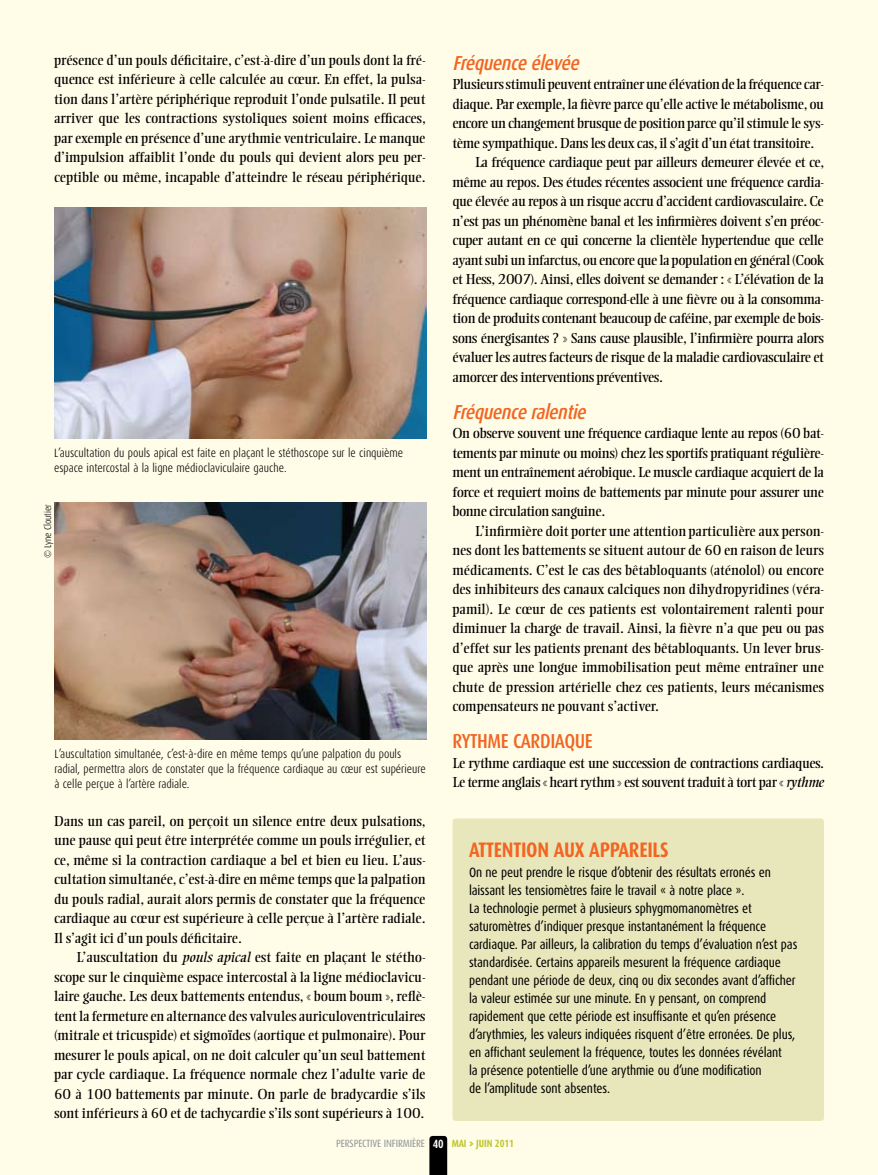
<style>
.page{position:relative;width:878px;height:1175px;background:#fff}
.page>*{position:absolute;margin:0;border:0;box-sizing:border-box;transform-origin:0 0}
.t1{font:700 21px "Dax Condensed";letter-spacing:-.01em;color:#f26522}
.t2{font:italic 500 20.25px "Dax Condensed";color:#f26522}
.t3{font:500 20.25px "Dax Condensed";letter-spacing:-.02em;color:#f26522}
.t4{font:14.25px/19.5px "Ellington";letter-spacing:-.02em;color:#000;text-align:justify}
.t5{font:13.5px/18px "Dax Condensed";letter-spacing:-.01em;color:#000}
.t6{font:300 12px/15px "Dax Condensed";color:#000}
.t7{font:10.5px "Dax Condensed";letter-spacing:-.01em;color:#939598}
.t8{font:300 9.75px "Dax Condensed";letter-spacing:-.01em;color:#000}
.s1{font-style:italic}
.s2{font-weight:700;font-size:12px;color:#fff}
.s3{font-weight:700;color:#bfc529}
.s4{font-family:"Unit";font-weight:700;color:#bfc529}
</style>
<div class="page">
<div style="left:0;top:0;width:878px;height:1174px;background:#fffde8"></div>
<img style="left:54px;top:207px;width:372px;height:231px">
<img style="left:54px;top:502px;width:372px;height:237px">
<svg style="left:429px;top:1135px;width:18px;height:39px"></svg>
<div style="left:452px;top:818px;width:372px;height:302px;background:#e8e7bb;border-radius:3px"></div>
<p class="t4" style="left:54px;top:50px;width:373px">présence d’un pouls déficitaire, c’est-à-dire d’un pouls dont la fré&shy;quence est inférieure à celle calculée au cœur. En effet, la pulsa&shy;tion dans l’artère périphérique reproduit l’onde pulsatile. Il peut arriver que les contractions systoliques soient moins efficaces, par exemple en présence d’une arythmie ventriculaire. Le manque d’impulsion affaiblit l’onde du pouls qui devient alors peu per&shy;ceptible ou même, incapable d’atteindre le réseau périphérique.</p>
<p class="t6" style="left:54px;top:445px;width:351px">L’auscultation du pouls apical est faite en plaçant le stéthoscope sur le cinquième espace intercostal à la ligne médioclaviculaire gauche.</p>
<p class="t8" style="left:42px;top:558px;width:56px;rotate:-90deg">© Lyne Cloutier</p>
<p class="t6" style="left:54px;top:746px;width:373px">L’auscultation simultanée, c’est-à-dire en même temps qu’une palpation du pouls radial, permettra alors de constater que la fréquence cardiaque au cœur est supérieure à celle perçue à l’artère radiale.</p>
<p class="t4" style="left:54px;top:811px;width:373px">Dans un cas pareil, on perçoit un silence entre deux pulsations, une pause qui peut être interprétée comme un pouls irrégulier, et ce, même si la contraction cardiaque a bel et bien eu lieu. L’aus&shy;cultation simultanée, c’est-à-dire en même temps que la palpation du pouls radial, aurait alors permis de constater que la fréquence cardiaque au cœur est supérieure à celle perçue à l’artère radiale.<br>Il s’agit ici d’un pouls déficitaire.</p>
<p class="t4" style="left:54px;top:947px;width:373px;text-indent:23px">L’auscultation du <span class="s1">pouls apical</span> est faite en plaçant le stétho&shy;scope sur le cinquième espace intercostal à la ligne médioclavicu&shy;laire gauche. Les deux battements entendus, « boum boum », reflè&shy;tent la fermeture en alternance des valvules auriculoventriculaires (mitrale et tricuspide) et sigmoïdes (aortique et pulmonaire). Pour mesurer le pouls apical, on ne doit calculer qu’un seul battement par cycle cardiaque. La fréquence normale chez l’adulte varie de 60 à 100 battements par minute. On parle de bradycardie s’ils sont inférieurs à 60 et de tachycardie s’ils sont supérieurs à 100.</p>
<h2 class="t2" style="left:452px;top:51px;width:133px">Fréquenceélevée</h2>
<p class="t4" style="left:452px;top:75px;width:373px">Plusieurs stimuli peuvent entraîner une élévation de la fréquence car-</p>
<p class="t4" style="left:452px;top:94px;width:373px">diaque. Par exemple, la fièvre parce qu’elle active le métabolisme, ou</p>
<p class="t4" style="left:452px;top:114px;width:373px">encore un changement brusque de position parce qu’il stimule le sys-</p>
<p class="t4" style="left:452px;top:133px;width:363px">tème sympathique. Dans les deux cas, il s’agit d’un état transitoire.</p>
<p class="t4" style="left:475px;top:153px;width:350px">La fréquence cardiaque peut par ailleurs demeurer élevée et ce,</p>
<p class="t4" style="left:452px;top:172px;width:373px">même au repos. Des études récentes associent une fréquence cardia-</p>
<p class="t4" style="left:452px;top:192px;width:373px">que élevée au repos à un risque accru d’accident cardiovasculaire. Ce</p>
<p class="t4" style="left:452px;top:211px;width:373px">n’est pas un phénomène banal et les infirmières doivent s’en préoc-</p>
<p class="t4" style="left:452px;top:231px;width:373px">cuper autant en ce qui concerne la clientèle hypertendue que celle</p>
<p class="t4" style="left:452px;top:250px;width:373px">ayant subi un infarctus, ou encore que la population en général (Cook</p>
<p class="t4" style="left:452px;top:270px;width:373px">et Hess, 2007). Ainsi, elles doivent se demander : « L’élévation de la</p>
<p class="t4" style="left:452px;top:289px;width:373px">fréquence cardiaque correspond-elle à une fièvre ou à la consomma-</p>
<p class="t4" style="left:452px;top:309px;width:373px">tion de produits contenant beaucoup de caféine, par exemple de bois-</p>
<p class="t4" style="left:452px;top:328px;width:373px">sons énergisantes ? » Sans cause plausible, l’infirmière pourra alors</p>
<p class="t4" style="left:452px;top:348px;width:373px">évaluer les autres facteurs de risque de la maladie cardiovasculaire et</p>
<p class="t4" style="left:452px;top:367px;width:212px">amorcer des interventions préventives.</p>
<h2 class="t2" style="left:452px;top:400px;width:139px">Fréquenceralentie</h2>
<p class="t4" style="left:452px;top:424px;width:373px">On observe souvent une fréquence cardiaque lente au repos (60 bat&shy;tements par minute ou moins) chez les sportifs pratiquant régulière&shy;ment un entraînement aérobique. Le muscle cardiaque acquiert de la force et requiert moins de battements par minute pour assurer une bonne circulation sanguine.</p>
<p class="t4" style="left:452px;top:521px;width:373px;text-indent:23px">L’infirmière doit porter une attention particulière aux person&shy;nes dont les battements se situent autour de 60 en raison de leurs médicaments. C’est le cas des bêtabloquants (aténolol) ou encore des inhibiteurs des canaux calciques non dihydropyridines (véra&shy;pamil). Le cœur de ces patients est volontairement ralenti pour diminuer la charge de travail. Ainsi, la fièvre n’a que peu ou pas d’effet sur les patients prenant des bêtabloquants. Un lever brus&shy;que après une longue immobilisation peut même entraîner une chute de pression artérielle chez ces patients, leurs mécanismes compensateurs ne pouvant s’activer.</p>
<h2 class="t3" style="left:452px;top:730px;width:142px">RYTHME CARDIAQUE</h2>
<p class="t4" style="left:452px;top:753px;width:373px">Le rythme cardiaque est une succession de contractions cardiaques.<br>Le terme anglais « heart rythm » est souvent traduit à tort par « <span class="s1">rythme</span></p>
<h1 class="t1" style="left:469px;top:837px;width:200px">ATTENTION AUX APPAREILS</h1>
<p class="t5" style="left:469px;top:863px;width:330px">On ne peut prendre le risque d’obtenir des résultats erronés en laissant les tensiomètres faire le travail « à notre place ».<br>La technologie permet à plusieurs sphygmomanomètres et saturomètres d’indiquer presque instantanément la fréquence cardiaque. Par ailleurs, la calibration du temps d’évaluation n’est pas standardisée. Certains appareils mesurent la fréquence cardiaque pendant une période de deux, cinq ou dix secondes avant d’afficher la valeur estimée sur une minute. En y pensant, on comprend rapidement que cette période est insuffisante et qu’en présence d’arythmies, les valeurs indiquées risquent d’être erronées. De plus, en affichant seulement la fréquence, toutes les données révélant<br>la présence potentielle d’une arythmie ou d’une modification<br>de l’amplitude sont absentes.</p>
<p class="t7" style="left:336px;top:1137px;width:179px">perspective infirmière <span class="s2">40</span> <span class="s3">MAI</span> <span class="s4">&gt;</span> <span class="s3">JUIN 2011</span></p>
</div>
